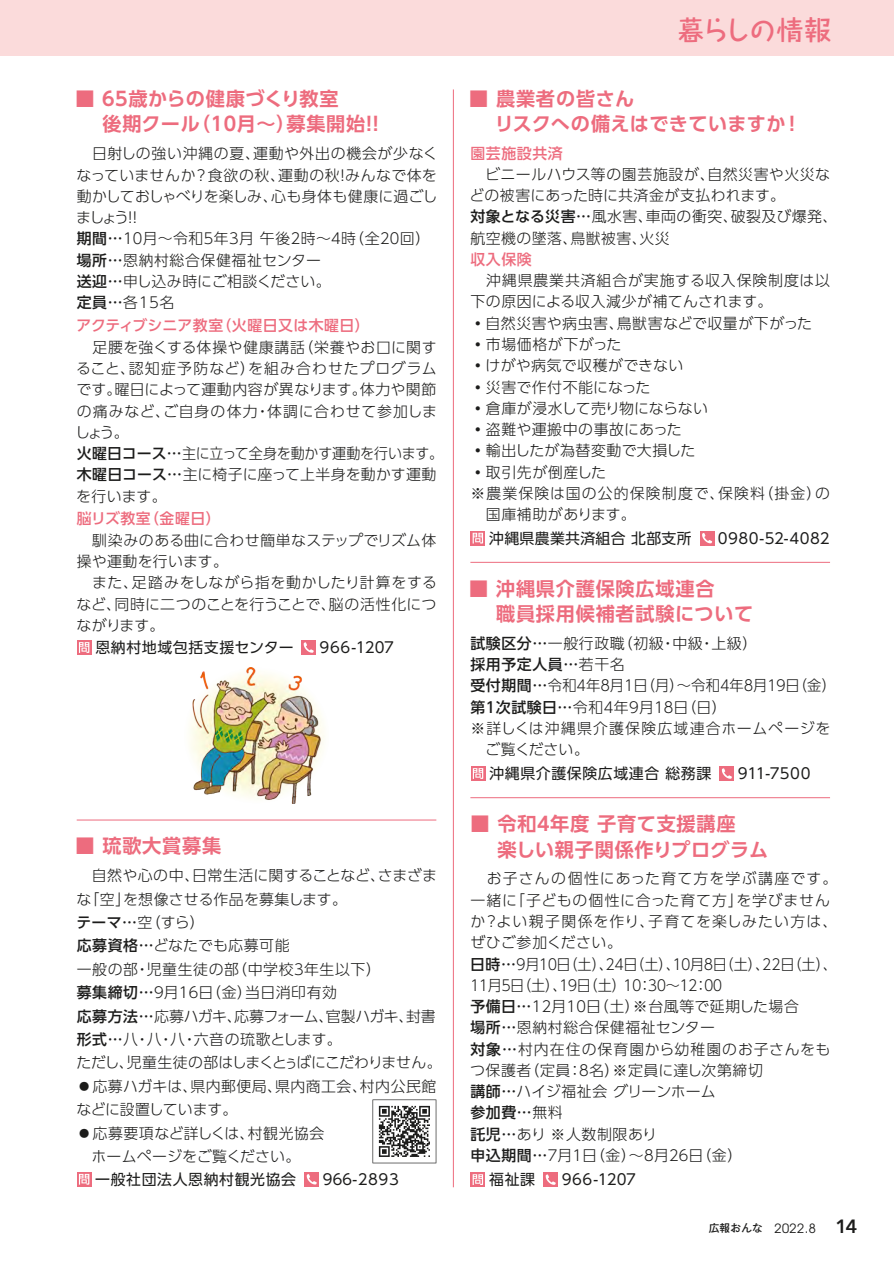
<style>
.page{position:relative;width:894px;height:1264px;background:#fff}
.page>*{position:absolute;margin:0;border:0;box-sizing:border-box;transform-origin:0 0}
.t1{font:700 26.55px "Taka Hand Std De";letter-spacing:-.05em;color:#ed6c7e}
.t2{font:700 19.2px/25.5px "UD Shin Go Pr 6 De";letter-spacing:.04em;color:#ed6c7e}
.t3{font:700 19.2px/25.5px "UD Shin Go Pr 6 De";letter-spacing:.01em;color:#ed6c7e}
.t4{font:300 14.85px/21.3px "UD Shin Go Pr 6";letter-spacing:.03em;color:#1c1c1b}
.t5{font:300 14.85px/23.4px "UD Shin Go Pr 6";letter-spacing:.005em;color:#1c1c1b}
.t6{font:14.85px "UD Shin Go Pr 6";letter-spacing:.04em;color:#1c1c1b}
.t7{font:300 14.85px/21.3px "UD Shin Go Pr 6";letter-spacing:.055em;color:#1c1c1b}
.t8{font:500 14.85px "UD Shin Go Pr 6";letter-spacing:.03em;color:#ed6c7e}
.t9{font:300 14.85px/23.4px "UD Shin Go Pr 6";letter-spacing:.01em;color:#1c1c1b}
.t10{font:300 14.85px "UD Shin Go Pr 6";color:#1c1c1b}
.t11{font:14.85px "UD Shin Go Pr 6";letter-spacing:.02em;color:#1c1c1b}
.t12{font:12.75px "Te X Gyre Adventor";color:#1c1c1b}
.s1{font-weight:500}
.s2{font-family:"Gothic MB101 Pr 6";font-weight:500;font-size:10.65px}
.s3{font-family:"Avenir Next";font-weight:600;font-size:19.2px}
</style>
<div class="page">
<div style="left:0;top:0;width:893px;height:55px;background:#fbdbdb"></div>
<hr style="left:453px;top:89px;width:1px;height:1097px;background:#ed6c7e">
<div style="left:470px;top:530px;width:15px;height:15px;background:#ed6c7e"></div>
<svg style="left:472px;top:532px;width:11px;height:11px"></svg>
<div style="left:699px;top:530px;width:15px;height:15px;background:#ed6c7e"></div>
<svg style="left:702px;top:533px;width:10px;height:10px"></svg>
<svg style="left:471px;top:766px;width:14px;height:14px"></svg>
<svg style="left:472px;top:768px;width:11px;height:10px"></svg>
<div style="left:719px;top:766px;width:15px;height:14px;background:#ed6c7e"></div>
<svg style="left:721px;top:768px;width:10px;height:10px"></svg>
<svg style="left:77px;top:640px;width:15px;height:14px"></svg>
<svg style="left:79px;top:642px;width:10px;height:10px"></svg>
<div style="left:301px;top:640px;width:15px;height:14px;background:#ed6c7e"></div>
<svg style="left:303px;top:642px;width:11px;height:10px"></svg>
<div style="left:470px;top:1171px;width:15px;height:15px;background:#ed6c7e"></div>
<svg style="left:472px;top:1174px;width:11px;height:10px"></svg>
<div style="left:543px;top:1171px;width:15px;height:15px;background:#ed6c7e"></div>
<svg style="left:545px;top:1174px;width:10px;height:10px"></svg>
<hr style="left:77px;top:819px;width:359px;height:1px;background:#ed6c7e">
<hr style="left:470px;top:561px;width:359px;height:1px;background:#ed6c7e">
<hr style="left:470px;top:797px;width:359px;height:1px;background:#ed6c7e">
<svg style="left:77px;top:1172px;width:15px;height:14px"></svg>
<svg style="left:79px;top:1173px;width:10px;height:11px"></svg>
<div style="left:304px;top:1171px;width:15px;height:15px;background:#ed6c7e"></div>
<svg style="left:306px;top:1174px;width:11px;height:10px"></svg>
<img style="left:190px;top:667px;width:134px;height:135px">
<svg style="left:372px;top:1099px;width:64px;height:63px"></svg>
<p class="t3" style="left:75px;top:85px;width:311px">■ ６５歳からの健康づくり教室<br>　 後期クール（１０月～）募集開始！！</p>
<p class="t4" style="left:76px;top:142px;width:363px">　日射しの強い沖縄の夏、運動や外出の機会が少なくなっていませんか？食欲の秋、運動の秋！みんなで体を動かしておしゃべりを楽しみ、心も身体も健康に過ごしましょう！！<br><span class="s1">期間 …</span>１０月～令和５年３月 午後２時～４時（全２０回）<span class="s1">場所…</span>恩納村総合保健福祉センター<br><span class="s1">送迎…</span>申し込み時にご相談ください。<br><span class="s1">定員…</span>各15名</p>
<p class="t8" style="left:76px;top:314px;width:295px">アクティブシニア教室（火曜日又は木曜日）</p>
<p class="t4" style="left:75px;top:336px;width:369px">　足腰を強くする体操や健康講話（栄養やお口に関すること、認知症予防など）を組み合わせたプログラムです。曜日によって運動内容が異なります。体力や関節の痛みなど、ご自身の体力・体調に合わせて参加しましょう。<br><span class="s1">火曜日コース…</span>主に立って全身を動かす運動を行います。<span class="s1">木曜日コース…</span>主に椅子に座って上半身を動かす運動を行います。</p>
<p class="t8" style="left:77px;top:506px;width:145px">脳リズ教室（金曜日）</p>
<p class="t4" style="left:77px;top:529px;width:362px">　馴染みのある曲に合わせ簡単なステップでリズム体操や運動を行います。<br>　また、足踏みをしながら指を動かしたり計算をするなど、同時に二つのことを行うことで、脳の活性化につながります。</p>
<p class="t6" style="left:95px;top:635px;width:200px">恩納村地域包括支援センター</p>
<p class="t6" style="left:319px;top:635px;width:76px">966-1207</p>
<p class="t2" style="left:75px;top:832px;width:147px">■ 琉歌大賞募集</p>
<p class="t5" style="left:76px;top:863px;width:367px;text-indent:16px">自然や心の中、日常生活に関することなど、さまざまな「空」を想像させる作品を募集します。<br><span class="s1">テーマ…</span>空（すら）<br><span class="s1">応募資格…</span>どなたでも応募可能<br>一般の部・児童生徒の部（中学校３年生以下）<br><span class="s1">募集締切…</span>９月１６日（金）当日消印有効<br><span class="s1">応募方法…</span>応募ハガキ、応募フォーム、官製ハガキ、封書<span class="s1">形式…</span>八・八・八・六音の琉歌とします。<br>ただし、児童生徒の部はしまくとぅばにこだわりません。</p>
<p class="t4" style="left:77px;top:1073px;width:361px;line-height:23.4px"><span class="s1">●</span>応募ハガキは、県内郵便局、県内商工会、村内公民館などに設置しています。</p>
<p class="t9" style="left:77px;top:1120px;width:249px"><span class="s1">●</span>応募要項など詳しくは、村観光協会　ホームページをご覧ください。</p>
<p class="t6" style="left:95px;top:1166px;width:202px">一般社団法人恩納村観光協会</p>
<p class="t6" style="left:320px;top:1167px;width:80px">９６６-2893</p>
<h1 class="t1" style="left:677px;top:12px;width:155px">暮らしの情報</h1>
<p class="t2" style="left:469px;top:85px;width:334px">■ 農業者の皆さん<br>　 リスクへの備えはできていますか！</p>
<p class="t8" style="left:470px;top:141px;width:94px">園芸施設共済</p>
<p class="t4" style="left:469px;top:163px;width:369px">　ビニールハウス等の園芸施設が、自然災害や火災などの被害にあった時に共済金が支払われます。<br><span class="s1">対象となる災害…</span>風水害、車両の衝突、破裂及び爆発、航空機の墜落、鳥獣被害、火災</p>
<p class="t8" style="left:470px;top:247px;width:63px">収入保険</p>
<p class="t4" style="left:470px;top:269px;width:361px;text-indent:16px">沖縄県農業共済組合が実施する収入保険制度は以下の原因による収入減少が補てんされます。</p>
<p class="t4" style="left:470px;top:312px;width:343px">•自然災害や病虫害、鳥獣害などで収量が下がった</p>
<p class="t4" style="left:470px;top:333px;width:152px">•市場価格が下がった</p>
<p class="t4" style="left:470px;top:354px;width:214px">•けがや病気で収穫ができない</p>
<p class="t4" style="left:470px;top:375px;width:181px">•災害で作付不能になった</p>
<p class="t10" style="left:470px;top:396px;width:239px">•倉庫が浸水して売り物にならない</p>
<p class="t4" style="left:470px;top:418px;width:213px">•盗難や運搬中の事故にあった</p>
<p class="t4" style="left:470px;top:439px;width:226px">•輸出したが為替変動で大損した</p>
<p class="t7" style="left:470px;top:461px;width:361px">•取引先が倒産した<br>※農業保険は国の公的保険制度で、保険料（掛金）の　国庫補助があります。</p>
<p class="t11" style="left:489px;top:526px;width:204px">沖縄県農業共済組合 北部支所</p>
<p class="t6" style="left:717px;top:526px;width:113px">0980-52-4082</p>
<p class="t2" style="left:469px;top:575px;width:285px">■ 沖縄県介護保険広域連合<br>　 職員採用候補者試験について</p>
<p class="t4" style="left:470px;top:631px;width:367px"><span class="s1">試験区分…</span>一般行政職（初級・中級・上級）<br><span class="s1">採用予定人員…</span>若干名<br><span class="s1">受付期間…</span>令和４年８月1日（月）～令和４年８月１９日（金）<span class="s1">第１次試験日 …</span>令和４年９月１８日（日）<br>※詳しくは沖縄県介護保険広域連合ホームページを　ご覧ください。</p>
<p class="t6" style="left:489px;top:761px;width:223px">沖縄県介護保険広域連合 総務課</p>
<p class="t6" style="left:737px;top:761px;width:74px">911-7500</p>
<p class="t2" style="left:470px;top:810px;width:299px">■ 令和４年度 子育て支援講座<br>　 楽しい親子関係作りプログラム</p>
<p class="t4" style="left:467px;top:867px;width:371px">　お子さんの個性にあった育て方を学ぶ講座です。一緒に「子どもの個性に合った育て方」を学びませんか？よい親子関係を作り、子育てを楽しみたい方は、ぜひご参加ください。<br><span class="s1">日時…</span>９月１０日（土）、２４日（土）、１０月８日（土）、22日（土）、<br>１１月５日（土）、１９日（土）１０：３０～１２：００<br><span class="s1">予備日…</span>１２月１０日（土）※台風等で延期した場合<br><span class="s1">場所…</span>恩納村総合保健福祉センター<br><span class="s1">対象…</span>村内在住の保育園から幼稚園のお子さんをもつ保護者（定員：８名）※定員に達し次第締切<br><span class="s1">講師…</span>ハイジ福祉会 グリーンホーム<br><span class="s1">参加費…</span>無料<br><span class="s1">託児…</span>あり ※人数制限あり<br><span class="s1">申込期間 …</span>７月１日（金）～８月２６日（金）</p>
<p class="t6" style="left:489px;top:1167px;width:47px">福祉課</p>
<p class="t6" style="left:561px;top:1167px;width:76px">966-1207</p>
<p class="t12" style="left:708px;top:1218px;width:150px"><span class="s2">広報おんな</span> 2022.8 <span class="s3">14</span></p>
</div>
